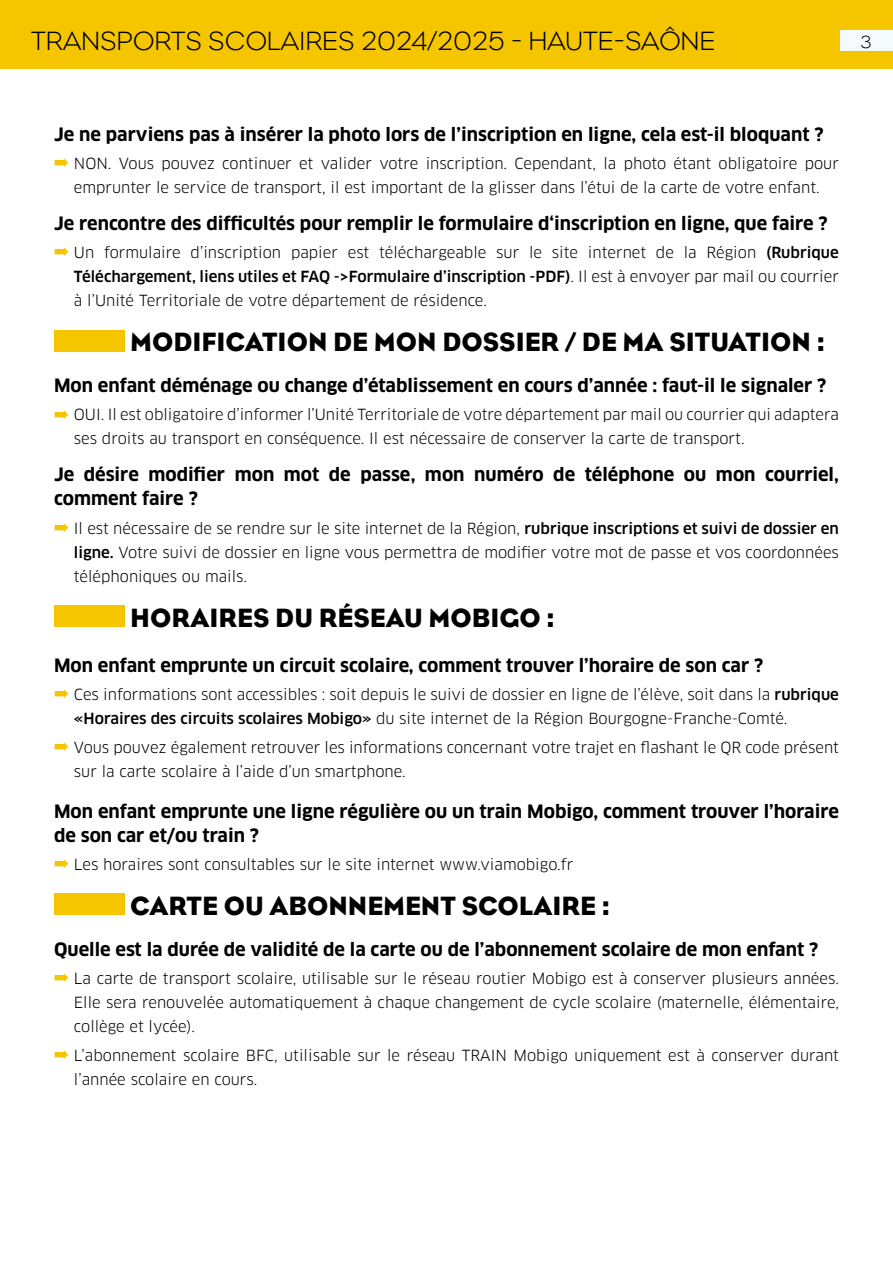
<style>
.page{position:relative;width:893px;height:1263px;background:#fff}
.page>*{position:absolute;margin:0;border:0;box-sizing:border-box;transform-origin:0 0}
.t1{font:27px "Eagle";color:#000}
.t2{font:300 27px "Eagle";letter-spacing:.01em;color:#000}
.t3{font:700 18px/24px "Clan Pro";color:#000}
.t4{font:300 18px "Eagle";color:#000}
.t5{font:500 16.5px "Clan Pro";color:#000}
.t6{font:15px/24px "Clan Pro";color:#000}
.s1{color:#f5c500}
.s2{font-weight:500}
</style>
<div class="page">
<div style="left:54px;top:330px;width:70px;height:21px;background:#f5c500"></div>
<div style="left:54px;top:605px;width:70px;height:22px;background:#f5c500"></div>
<div style="left:54px;top:894px;width:70px;height:21px;background:#f5c500"></div>
<div style="left:0;top:0;width:893px;height:68px;background:#f5c500"></div>
<div style="left:841px;top:30px;width:52px;height:21px;background:#f5fafb"></div>
<h1 class="t2" style="left:54px;top:21px;width:687px">TRANSPORT SCOLAIRES 202 /2023 - HAUTE-SAÔNE</h1>
<p class="t5" style="left:861px;top:29px;width:12px">3</p>
<h1 class="t2" style="left:31px;top:24px;width:685px">TRANSPORTS SCOLAIRES 2024/2025 - HAUTE-SAÔNE</h1>
<p class="t4" style="left:860px;top:30px;width:12px">3</p>
<p class="t3" style="left:54px;top:122px;width:771px">Je ne parviens pas à insérer la photo lors de l’inscription en ligne, cela est-il bloquant ?</p>
<p class="t6" style="left:54px;top:151px;width:786px;text-align:center"><span class="s1">➡</span> NON. Vous pouvez continuer et valider votre inscription. Cependant, la photo étant obligatoire pour emprunter le service de transport, il est important de la glisser dans l’étui de la carte de votre enfant.</p>
<p class="t3" style="left:54px;top:211px;width:775px">Je rencontre des difficultés pour remplir le formulaire d‘inscription en ligne, que faire ?</p>
<p class="t6" style="left:74px;top:240px;width:767px;text-align:justify;text-indent:-20px"><span class="s1">➡</span> Un formulaire d’inscription papier est téléchargeable sur le site internet de la Région <span class="s2">(Rubrique Téléchargement, liens utiles et FAQ -&gt;Formulaire d’inscription -PDF)</span>. Il est à envoyer par mail ou courrier à l’Unité Territoriale de votre département de résidence.</p>
<h1 class="t1" style="left:130px;top:327px;width:696px">MODIFICATION DE MON DOSSIER / DE MA SITUATION :</h1>
<p class="t3" style="left:54px;top:374px;width:774px">Mon enfant déménage ou change d’établissement en cours d’année : faut-il le signaler ?</p>
<p class="t6" style="left:74px;top:403px;width:767px;text-indent:-20px"><span class="s1">➡</span> OUI. Il est obligatoire d’informer l’Unité Territoriale de votre département par mail ou courrier qui adaptera ses droits au transport en conséquence. Il est nécessaire de conserver la carte de transport.</p>
<p class="t3" style="left:54px;top:463px;width:786px">Je désire modifier mon mot de passe, mon numéro de téléphone ou mon courriel, comment faire ?</p>
<p class="t6" style="left:74px;top:516px;width:766px;text-align:justify;text-indent:-20px"><span class="s1">➡</span> Il est nécessaire de se rendre sur le site internet de la Région, <span class="s2">rubrique inscriptions et suivi de dossier en ligne.</span> Votre suivi de dossier en ligne vous permettra de modifier votre mot de passe et vos coordonnées téléphoniques ou mails.</p>
<h1 class="t1" style="left:130px;top:602px;width:426px">HORAIRES DU RÉSEAU MOBIGO :</h1>
<p class="t3" style="left:54px;top:654px;width:711px">Mon enfant emprunte un circuit scolaire, comment trouver l’horaire de son car ?</p>
<p class="t6" style="left:74px;top:683px;width:767px;text-indent:-20px"><span class="s1">➡</span> Ces informations sont accessibles : soit depuis le suivi de dossier en ligne de l’élève, soit dans la <span class="s2">rubrique «Horaires des circuits scolaires Mobigo»</span> du site internet de la Région Bourgogne-Franche-Comté.</p>
<p class="t6" style="left:74px;top:735px;width:767px;text-indent:-20px"><span class="s1">➡</span> Vous pouvez également retrouver les informations concernant votre trajet en flashant le QR code présent sur la carte scolaire à l’aide d’un smartphone.</p>
<p class="t3" style="left:54px;top:799px;width:786px">Mon enfant emprunte une ligne régulière ou un train Mobigo, comment trouver l’horaire de son car et/ou train ?</p>
<p class="t6" style="left:54px;top:852px;width:521px"><span class="s1">➡</span> Les horaires sont consultables sur le site internet www.viamobigo.fr</p>
<h1 class="t1" style="left:130px;top:890px;width:481px">CARTE OU ABONNEMENT SCOLAIRE :</h1>
<p class="t3" style="left:54px;top:938px;width:766px">Quelle est la durée de validité de la carte ou de l’abonnement scolaire de mon enfant ?</p>
<p class="t6" style="left:74px;top:967px;width:767px;text-align:justify;text-indent:-20px"><span class="s1">➡</span> La carte de transport scolaire, utilisable sur le réseau routier Mobigo est à conserver plusieurs années.<br>Elle sera renouvelée automatiquement à chaque changement de cycle scolaire (maternelle, élémentaire, collège et lycée).</p>
<p class="t6" style="left:74px;top:1043px;width:767px;text-indent:-20px"><span class="s1">➡</span> L’abonnement scolaire BFC, utilisable sur le réseau TRAIN Mobigo uniquement est à conserver durant l’année scolaire en cours.</p>
</div>
